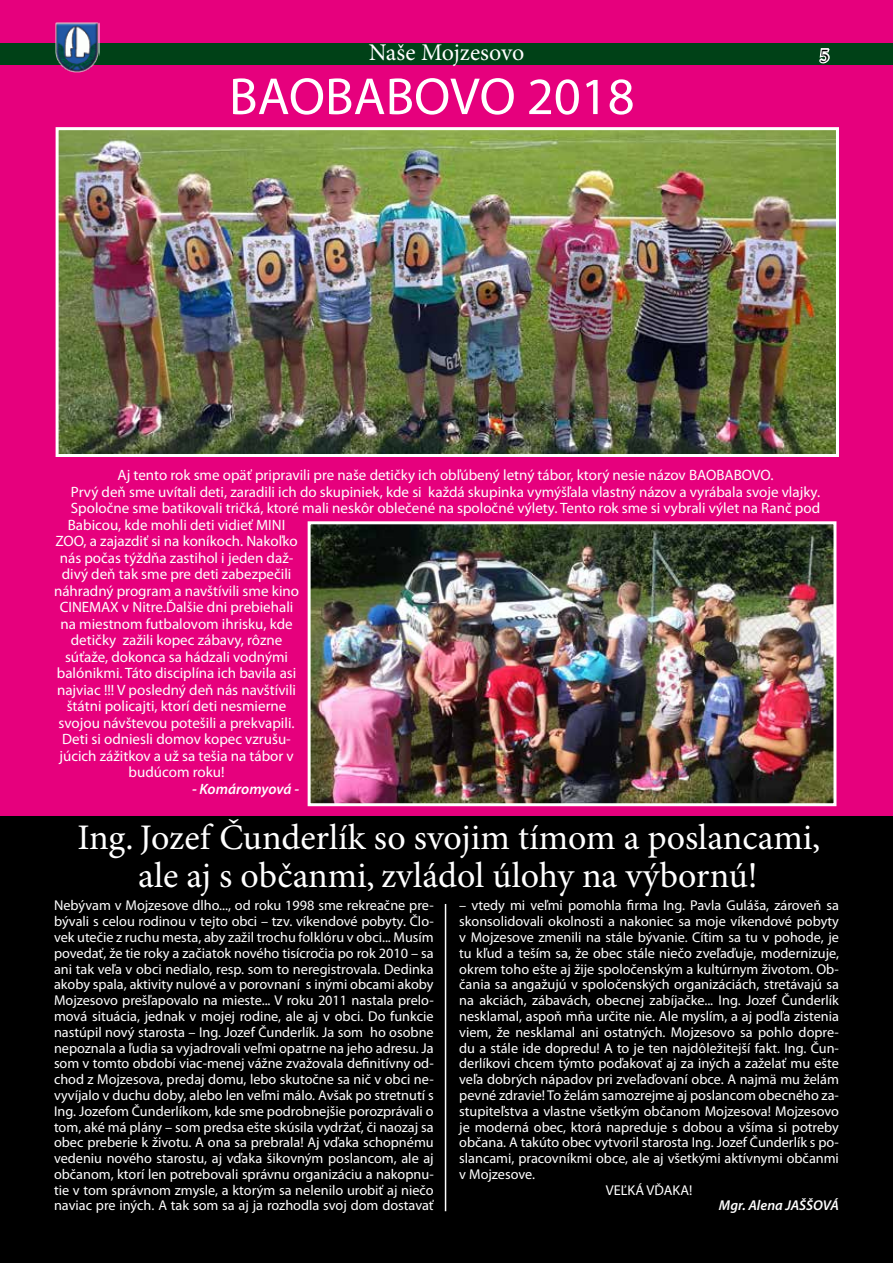
<style>
.page{position:relative;width:893px;height:1263px;background:#fff}
.page>*{position:absolute;margin:0;border:0;box-sizing:border-box;transform-origin:0 0}
.t1{font:52.5px "Myriad Pro";color:#fff}
.t2{font:36px/37.5px "Minion Pro";color:#fff;text-align:center}
.t3{font:24px "Minion Pro";color:#fff}
.t4{font:19.5px "Minion Pro";color:#000}
.t5{font:15px "Myriad Pro";color:#fff}
.t6{font:italic 600 15px "Myriad Pro";letter-spacing:-.005em;color:#fff}
.t7{font:14.25px/15.8px "Myriad Pro";color:#fff;text-align:justify}
.t8{font:italic 600 14.25px "Myriad Pro";color:#fff}
</style>
<div class="page">
<div style="left:0;top:0;width:893px;height:816px;background:#e6007d"></div>
<div style="left:0;top:816px;width:893px;height:447px;background:#000"></div>
<img style="left:60px;top:131px;width:775px;height:322px">
<div style="left:56px;top:127px;width:783px;height:330px;border:3px solid #fff"></div>
<img style="left:312px;top:525px;width:520px;height:277px">
<div style="left:308px;top:521px;width:528px;height:285px;border:3px solid #fff"></div>
<hr style="left:445px;top:905px;width:1px;height:305px;background:#fff">
<div style="left:0;top:43px;width:893px;height:22px;background:#004117"></div>
<svg style="left:819px;top:48px;width:11px;height:16px"></svg>
<img style="left:55px;top:22px;width:45px;height:51px">
<h3 class="t3" style="left:369px;top:38px;width:157px">Naše Mojzesovo</h3>
<h3 class="t4" style="left:820px;top:44px;width:11px">5</h3>
<h1 class="t1" style="left:229px;top:68px;width:407px">BAOBABOVO 2018</h1>
<p class="t5" style="left:118px;top:467px;width:657px">Aj tento rok sme opäť pripravili pre naše detičky ich obľúbený letný tábor, ktorý nesie názov BAOBABOVO.</p>
<p class="t5" style="left:71px;top:483px;width:751px">Prvý deň sme uvítali deti, zaradili ich do skupiniek, kde si každá skupinka vymýšľala vlastný názov a vyrábala svoje vlajky.</p>
<p class="t5" style="left:71px;top:500px;width:751px">Spoločne sme batikovali tričká, ktoré mali neskôr oblečené na spoločné výlety. Tento rok sme si vybrali výlet na Ranč pod</p>
<p class="t5" style="left:68px;top:516px;width:219px">Babicou, kde mohli deti vidieť MINI</p>
<p class="t5" style="left:55px;top:533px;width:244px">ZOO, a zajazdiť si na koníkoch. Nakoľko</p>
<p class="t5" style="left:60px;top:549px;width:235px">nás počas týždňa zastihol i jeden daž-</p>
<p class="t5" style="left:62px;top:566px;width:231px">divý deň tak sme pre deti zabezpečili</p>
<p class="t5" style="left:54px;top:582px;width:247px">náhradný program a navštívili sme kino</p>
<p class="t5" style="left:60px;top:599px;width:235px">CINEMAX v Nitre.Ďalšie dni prebiehali</p>
<p class="t5" style="left:60px;top:615px;width:234px">na miestnom futbalovom ihrisku, kde</p>
<p class="t5" style="left:71px;top:632px;width:213px">detičky zažili kopec zábavy, rôzne</p>
<p class="t5" style="left:65px;top:648px;width:225px">súťaže, dokonca sa hádzali vodnými</p>
<p class="t5" style="left:57px;top:665px;width:241px">balónikmi. Táto disciplína ich bavila asi</p>
<p class="t5" style="left:57px;top:681px;width:241px">najviac !!! V posledný deň nás navštívili</p>
<p class="t5" style="left:67px;top:698px;width:221px">štátni policajti, ktorí deti nesmierne</p>
<p class="t5" style="left:59px;top:714px;width:238px">svojou návštevou potešili a prekvapili.</p>
<p class="t5" style="left:62px;top:731px;width:230px">Deti si odniesli domov kopec vzrušu-</p>
<p class="t5" style="left:59px;top:747px;width:236px">júcich zážitkov a už sa tešia na tábor v</p>
<p class="t5" style="left:129px;top:764px;width:97px">budúcom roku!</p>
<p class="t6" style="left:192px;top:780px;width:109px">- Komáromyová -</p>
<h2 class="t2" style="left:77px;top:820px;width:744px">Ing. Jozef Čunderlík so svojim tímom a poslancami, ale aj s občanmi, zvládol úlohy na výbornú!</h2>
<p class="t7" style="left:54px;top:898px;width:381px">Nebývam v Mojzesove dlho..., od roku 1998 sme rekreačne pre&shy;bývali s celou rodinou v tejto obci – tzv. víkendové pobyty. Člo&shy;vek utečie z ruchu mesta, aby zažil trochu folklóru v obci... Musím povedať, že tie roky a začiatok nového tisícročia po rok 2010 – sa ani tak veľa v obci nedialo, resp. som to neregistrovala. Dedinka akoby spala, aktivity nulové a v porovnaní s inými obcami akoby Mojzesovo prešľapovalo na mieste... V roku 2011 nastala prelo&shy;mová situácia, jednak v mojej rodine, ale aj v obci. Do funkcie nastúpil nový starosta – Ing. Jozef Čunderlík. Ja som ho osobne nepoznala a ľudia sa vyjadrovali veľmi opatrne na jeho adresu. Ja som v tomto období viac-menej vážne zvažovala definitívny od&shy;chod z Mojzesova, predaj domu, lebo skutočne sa nič v obci ne&shy;vyvíjalo v duchu doby, alebo len veľmi málo. Avšak po stretnutí s Ing. Jozefom Čunderlíkom, kde sme podrobnejšie porozprávali o tom, aké má plány – som predsa ešte skúsila vydržať, či naozaj sa obec preberie k životu. A ona sa prebrala! Aj vďaka schopnému vedeniu nového starostu, aj vďaka šikovným poslancom, ale aj občanom, ktorí len potrebovali správnu organizáciu a nakopnu&shy;tie v tom správnom zmysle, a ktorým sa nelenilo urobiť aj niečo naviac pre iných. A tak som sa aj ja rozhodla svoj dom dostavať</p>
<p class="t7" style="left:459px;top:898px;width:381px">– vtedy mi veľmi pomohla firma Ing. Pavla Guláša, zároveň sa</p>
<p class="t7" style="left:459px;top:914px;width:381px">skonsolidovali okolnosti a nakoniec sa moje víkendové pobyty</p>
<p class="t7" style="left:459px;top:930px;width:381px">v Mojzesove zmenili na stále bývanie. Cítim sa tu v pohode, je</p>
<p class="t7" style="left:459px;top:945px;width:381px">tu kľud a teším sa, že obec stále niečo zveľaďuje, modernizuje,</p>
<p class="t7" style="left:459px;top:961px;width:381px">okrem toho ešte aj žije spoločenským a kultúrnym životom. Ob-</p>
<p class="t7" style="left:459px;top:977px;width:381px">čania sa angažujú v spoločenských organizáciách, stretávajú sa</p>
<p class="t7" style="left:459px;top:993px;width:381px">na akciách, zábavách, obecnej zabíjačke... Ing. Jozef Čunderlík</p>
<p class="t7" style="left:459px;top:1008px;width:381px">nesklamal, aspoň mňa určite nie. Ale myslím, a aj podľa zistenia</p>
<p class="t7" style="left:459px;top:1024px;width:381px">viem, že nesklamal ani ostatných. Mojzesovo sa pohlo dopre-</p>
<p class="t7" style="left:459px;top:1040px;width:381px">du a stále ide dopredu! A to je ten najdôležitejší fakt. Ing. Čun-</p>
<p class="t7" style="left:459px;top:1056px;width:381px">derlíkovi chcem týmto poďakovať aj za iných a zaželať mu ešte</p>
<p class="t7" style="left:459px;top:1072px;width:381px">veľa dobrých nápadov pri zveľaďovaní obce. A najmä mu želám</p>
<p class="t7" style="left:459px;top:1087px;width:381px">pevné zdravie! To želám samozrejme aj poslancom obecného za-</p>
<p class="t7" style="left:459px;top:1103px;width:381px">stupiteľstva a vlastne všetkým občanom Mojzesova! Mojzesovo</p>
<p class="t7" style="left:459px;top:1119px;width:381px">je moderná obec, ktorá napreduje s dobou a všíma si potreby</p>
<p class="t7" style="left:459px;top:1135px;width:381px">občana. A takúto obec vytvoril starosta Ing. Jozef Čunderlík s po-</p>
<p class="t7" style="left:459px;top:1151px;width:381px">slancami, pracovníkmi obce, ale aj všetkými aktívnymi občanmi</p>
<p class="t7" style="left:459px;top:1166px;width:77px">v Mojzesove.</p>
<p class="t7" style="left:606px;top:1182px;width:88px">VEĽKÁ VĎAKA!</p>
<p class="t8" style="left:719px;top:1198px;width:122px">Mgr. Alena JAŠŠOVÁ</p>
</div>
